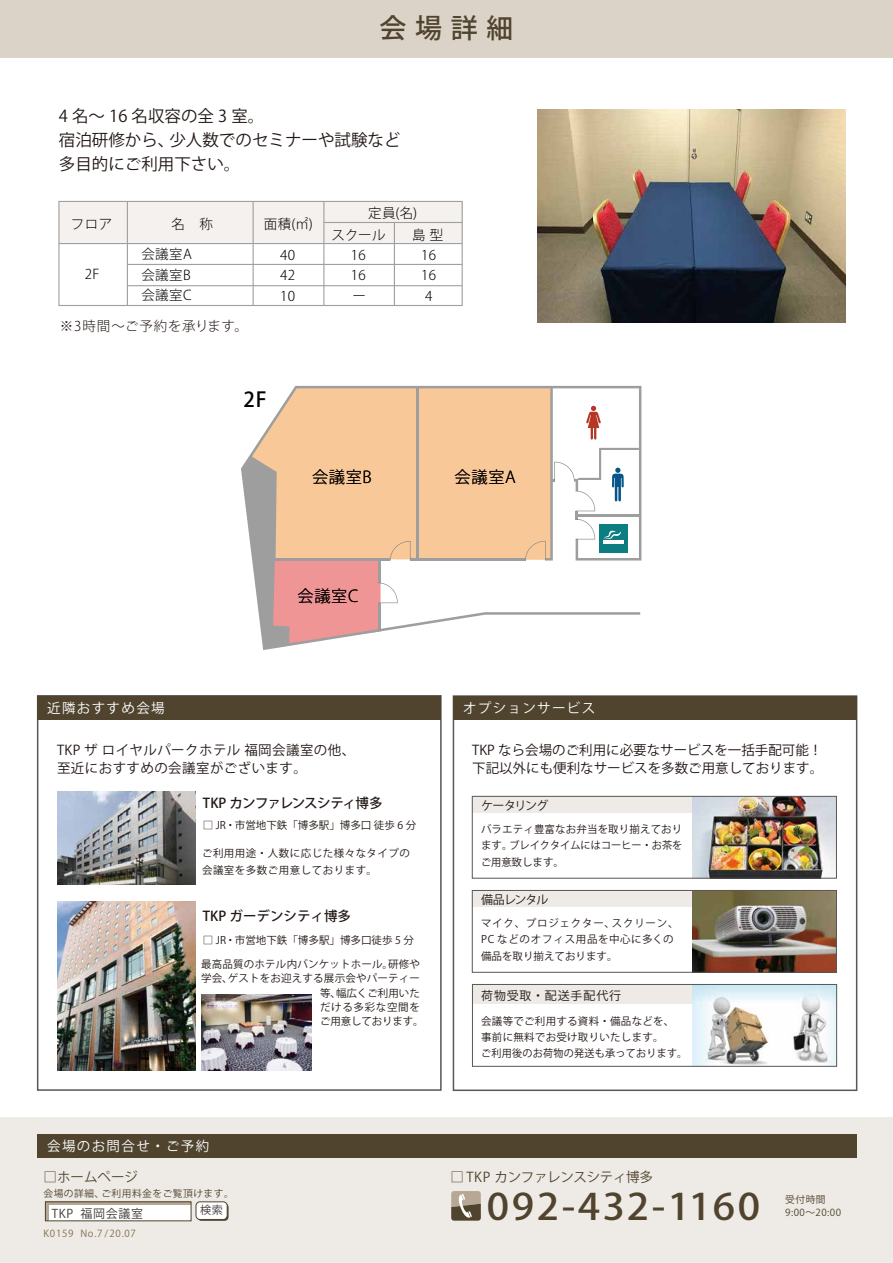
<style>
.page{position:relative;width:893px;height:1263px;background:#fff}
.page>*{position:absolute;margin:0;border:0;box-sizing:border-box;transform-origin:0 0}
.t1{font:500 36.15px "Koz Go Pro";letter-spacing:.065em;color:#50442f;scale:1.1 1}
.t2{font:500 27px "Koz Go Pro";color:#50442f}
.t3{font:500 20.4px "Koz Go Pro";color:#040000}
.t4{font:16.5px/24px "Koz Go Pro";color:#221815}
.t5{font:300 16.35px "Koz Go Pro";letter-spacing:.035em;color:#040000}
.t6{font:13.5px/18px "Koz Go Pro";color:#221815}
.t7{font:300 13.5px/20.4px "Koz Go Pro";letter-spacing:.035em;color:#040000;text-align:justify}
.t8{font:13.5px/18px "Koz Go Pro";letter-spacing:.03em;color:#221815}
.t9{font:13.5px "Koz Go Pro";letter-spacing:.1em;color:#fff}
.t10{font:13.5px "Koz Go Pro";letter-spacing:-.025em;color:#50442f}
.t11{font:500 13.5px "Koz Go Pro";letter-spacing:-.045em;color:#221815}
.t12{font:300 13.5px "Koz Go Pro";letter-spacing:.05em;color:#221815}
.t13{font:500 13.5px "Koz Go Pro";color:#221815}
.t14{font:12px "Koz Go Pro";letter-spacing:-.015em;color:#221815}
.t15{font:12px "Koz Go Pro";letter-spacing:.07em;color:#221815}
.t16{font:12px "Koz Go Pro";letter-spacing:.05em;color:#3e3a39}
.t17{font:11.1px "Koz Go Pro";color:#3e3a39}
.t18{font:10.5px/16.5px "Koz Go Pro";letter-spacing:.015em;color:#221815;text-align:justify}
.t19{font:10.5px/16.5px "Koz Go Pro";letter-spacing:.07em;color:#221815}
.t20{font:10.5px/16.5px "Koz Go Pro";letter-spacing:.045em;color:#221815}
.t21{font:10.5px "Koz Go Pro";letter-spacing:-.005em;color:#221815}
.t22{font:10.5px "Koz Go Pro";letter-spacing:-.015em;color:#221815}
.t23{font:10.5px "Koz Go Pro";letter-spacing:.065em;color:#221815}
.t24{font:9.75px "Koz Go Pro";letter-spacing:.05em;color:#50442f}
.t25{font:9.75px "Koz Go Pro";letter-spacing:.075em;color:#836f53}
</style>
<div class="page">
<div style="left:37px;top:695px;width:405px;height:396px;border:2px solid #595757"></div>
<div style="left:38px;top:696px;width:403px;height:23px;background:#50442f"></div>
<div style="left:0;top:1117px;width:893px;height:146px;background:#eeeae5"></div>
<div style="left:45px;top:1202px;width:146px;height:19px;background:#fff"></div>
<div style="left:0;top:0;width:893px;height:58px;background:#dbd3c8"></div>
<div style="left:38px;top:1134px;width:819px;height:24px;background:#50442f"></div>
<hr style="left:45px;top:1202px;width:146px;height:3px;background:#b7a893">
<hr style="left:45px;top:1202px;width:3px;height:19px;background:#b7a893">
<svg style="left:197px;top:1203px;width:32px;height:18px"></svg>
<div style="left:196px;top:1202px;width:31px;height:17px;background:#fff;border-radius:4px"></div>
<div style="left:196px;top:1201px;width:32px;height:19px;border:1px solid #50442f;border-radius:4px"></div>
<div style="left:45px;top:1201px;width:146px;height:20px;border:1px solid #50442f"></div>
<div style="left:472px;top:796px;width:220px;height:17px;background:#eeeae5"></div>
<div style="left:453px;top:695px;width:404px;height:396px;border:2px solid #595757"></div>
<div style="left:453px;top:696px;width:404px;height:24px;background:#50442f"></div>
<img style="left:692px;top:798px;width:143px;height:78px">
<div style="left:472px;top:796px;width:365px;height:82px;border:1px solid #595757"></div>
<div style="left:472px;top:890px;width:220px;height:17px;background:#eeeae5"></div>
<img style="left:692px;top:892px;width:143px;height:78px">
<div style="left:472px;top:890px;width:365px;height:82px;border:1px solid #595757"></div>
<svg style="left:451px;top:1191px;width:30px;height:30px"></svg>
<img style="left:57px;top:792px;width:139px;height:92px">
<img style="left:57px;top:901px;width:139px;height:170px">
<img style="left:202px;top:995px;width:110px;height:75px">
<img style="left:537px;top:110px;width:308px;height:212px">
<div style="left:472px;top:984px;width:221px;height:19px;background:#eeeae5"></div>
<img style="left:693px;top:986px;width:142px;height:78px">
<div style="left:472px;top:984px;width:365px;height:82px;border:1px solid #595757"></div>
<svg style="left:241px;top:386px;width:400px;height:264px;fill:#f9c898"></svg>
<hr style="left:416px;top:387px;width:2px;height:172px;background:#9e9e9e">
<hr style="left:410px;top:558px;width:115px;height:2px;background:#9e9e9e">
<svg style="left:242px;top:455px;width:168px;height:194px"></svg>
<svg style="left:525px;top:387px;width:116px;height:173px"></svg>
<div style="left:59px;top:201px;width:403px;height:42px;background:#f4f1ee"></div>
<hr style="left:59px;top:243px;width:403px;height:1px;background:#9fa0a0">
<hr style="left:323px;top:201px;width:1px;height:104px;background:#9fa0a0">
<hr style="left:127px;top:201px;width:1px;height:104px;background:#9fa0a0">
<hr style="left:394px;top:222px;width:1px;height:83px;background:#9fa0a0">
<hr style="left:253px;top:201px;width:1px;height:104px;background:#9fa0a0">
<hr style="left:127px;top:264px;width:335px;height:1px;background:#9fa0a0">
<hr style="left:127px;top:285px;width:335px;height:1px;background:#9fa0a0">
<div style="left:58px;top:201px;width:405px;height:105px;border:1px solid #9fa0a0"></div>
<hr style="left:324px;top:222px;width:138px;height:1px;background:#9fa0a0">
<h2 class="t2" style="left:379px;top:11px;width:136px">会 場 詳 細</h2>
<h3 class="t4" style="left:59px;top:105px;width:343px">4 名～ 16 名収容の全 3 室。<br>宿泊研修から、少人数でのセミナーや試験など多目的にご利用下さい。</h3>
<p class="t7" style="left:71px;top:214px;width:43px">フロア</p>
<p class="t7" style="left:264px;top:214px;width:51px">面積(㎡)</p>
<p class="t7" style="left:85px;top:264px;width:16px">2F</p>
<p class="t7" style="left:171px;top:214px;width:43px">名　称</p>
<p class="t7" style="left:141px;top:244px;width:52px">会議室A会議室B会議室C</p>
<p class="t7" style="left:280px;top:245px;width:17px">40<br>42<br>10</p>
<p class="t12" style="left:60px;top:317px;width:190px">※3時間～ご予約を承ります。</p>
<p class="t7" style="left:368px;top:202px;width:51px">定員(名)</p>
<p class="t7" style="left:332px;top:224px;width:56px">スクール</p>
<p class="t7" style="left:351px;top:245px;width:17px">16<br>16ー</p>
<p class="t7" style="left:412px;top:224px;width:33px">島 型</p>
<p class="t7" style="left:421px;top:245px;width:17px">16<br>16<br>4</p>
<h3 class="t3" style="left:243px;top:386px;width:25px">2F</h3>
<h3 class="t5" style="left:312px;top:466px;width:61px">会議室B</h3>
<h3 class="t5" style="left:455px;top:466px;width:63px">会議室A</h3>
<h3 class="t5" style="left:298px;top:585px;width:62px">会議室C</h3>
<h3 class="t5" style="left:294px;top:588px;width:62px">会議室C</h3>
<p class="t9" style="left:47px;top:699px;width:119px">近隣おすすめ会場</p>
<p class="t8" style="left:57px;top:741px;width:300px">TKP ザ ロイヤルパークホテル 福岡会議室の他、至近におすすめの会議室がございます。</p>
<p class="t11" style="left:203px;top:794px;width:181px">TKP カンファレンスシティ博多</p>
<p class="t18" style="left:203px;top:817px;width:215px">□ JR・市営地下鉄「博多駅」博多口 徒歩 6 分</p>
<p class="t20" style="left:202px;top:845px;width:210px">ご利用用途・人数に応じた様々なタイプの会議室を多数ご用意しております。</p>
<p class="t13" style="left:203px;top:907px;width:150px">TKP ガーデンシティ博多</p>
<p class="t18" style="left:203px;top:932px;width:213px">□ JR・市営地下鉄「博多駅」博多口徒歩 5 分</p>
<p class="t18" style="left:201px;top:956px;width:220px">最高品質のホテル内バンケットホール。研修や</p>
<p class="t18" style="left:201px;top:970px;width:220px">学会、ゲストをお迎えする展示会やパーティー</p>
<p class="t21" style="left:320px;top:986px;width:101px">等、幅広くご利用いた</p>
<p class="t23" style="left:320px;top:1000px;width:101px">だける多彩な空間を</p>
<p class="t22" style="left:320px;top:1015px;width:105px">ご用意しております。</p>
<p class="t9" style="left:47px;top:1137px;width:164px">会場のお問合せ・ご予約</p>
<p class="t10" style="left:44px;top:1168px;width:96px">□ホームページ</p>
<p class="t16" style="left:52px;top:1205px;width:93px">TKP 福岡会議室</p>
<p class="t17" style="left:200px;top:1203px;width:24px">検索</p>
<p class="t24" style="left:44px;top:1187px;width:192px">会場の詳細、ご利用料金をご覧頂けます。</p>
<p class="t25" style="left:44px;top:1227px;width:94px">K0159 No.7 /20.07</p>
<p class="t9" style="left:463px;top:699px;width:134px">オプションサービス</p>
<p class="t6" style="left:472px;top:741px;width:352px">TKP なら会場のご利用に必要なサービスを一括手配可能！下記以外にも便利なサービスを多数ご用意しております。</p>
<p class="t14" style="left:481px;top:798px;width:69px">ケータリング</p>
<p class="t18" style="left:481px;top:821px;width:203px">バラエティ豊富なお弁当を取り揃えております。ブレイクタイムにはコーヒー・お茶をご用意致します。</p>
<p class="t14" style="left:481px;top:892px;width:69px">備品レンタル</p>
<p class="t19" style="left:481px;top:915px;width:199px">マイク、プロジェクター、スクリーン、<br>PC などのオフィス用品を中心に多くの備品を取り揃えております。</p>
<p class="t15" style="left:481px;top:987px;width:142px">荷物受取・配送手配代行</p>
<p class="t18" style="left:481px;top:1014px;width:208px;line-height:15.8px;text-align:left">会議等でご利用する資料・備品などを、事前に無料でお受け取りいたします。<br>ご利用後のお荷物の発送も承っております。</p>
<p class="t10" style="left:450px;top:1168px;width:204px">□ TKP カンファレンスシティ博多</p>
<h1 class="t1" style="left:487px;top:1183px;width:250px">092-432-1160</h1>
<p class="t24" style="left:785px;top:1193px;width:42px">受付時間</p>
<p class="t24" style="left:785px;top:1206px;width:57px">9:00～20:00</p>
</div>
